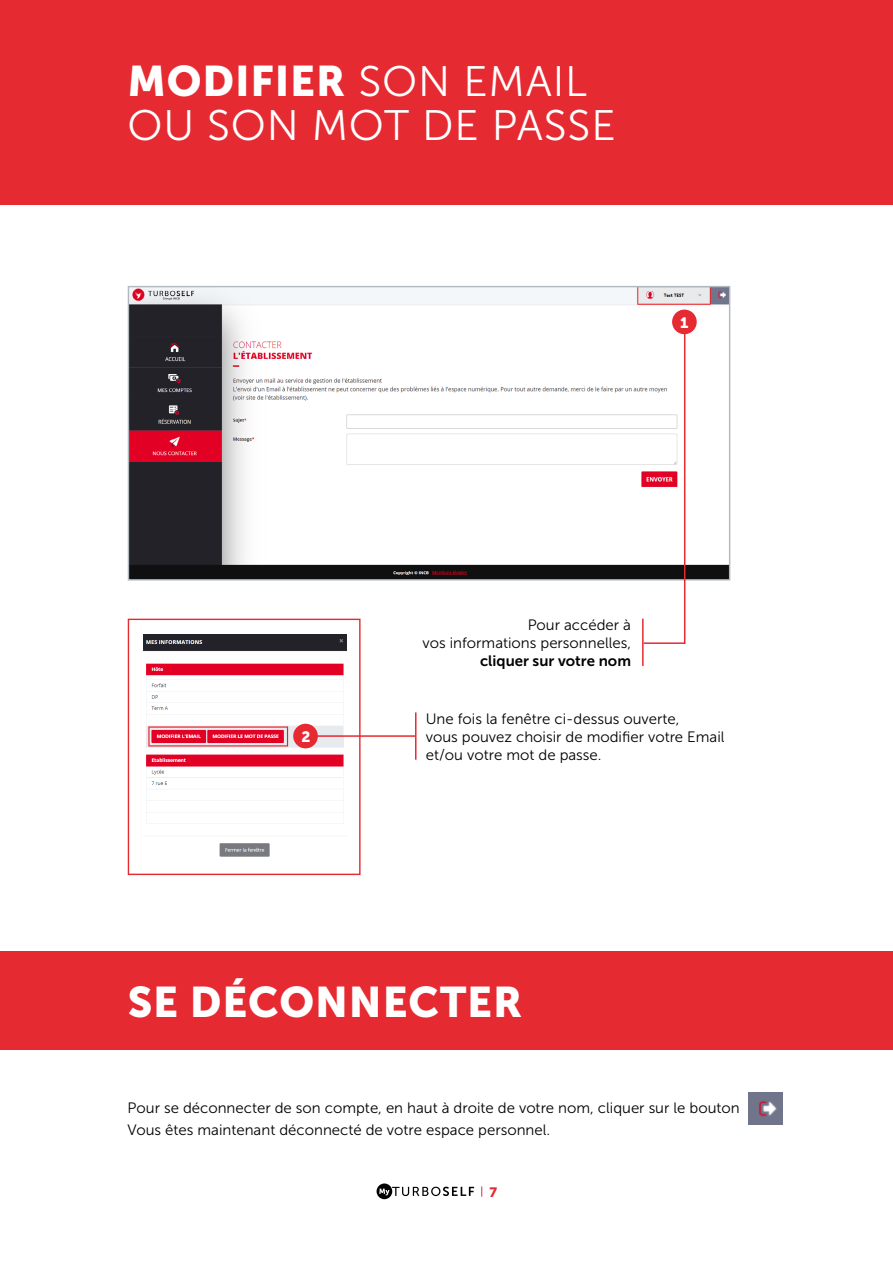
<style>
.page{position:relative;width:893px;height:1263px;background:#fff}
.page>*{position:absolute;margin:0;border:0;box-sizing:border-box;transform-origin:0 0}
.t1{font:42.6px "Museo Sans 900";letter-spacing:.02em;color:#fff}
.t2{font:42.6px "Museo Sans 300";letter-spacing:.02em;color:#fff}
.t3{font:15px/18px "Museo Sans 300";color:#000}
.t4{font:15px "Museo Sans 700";color:#000}
.t5{font:15px "Museo Sans 900";color:#fff}
.t6{font:13.5px "Museo Sans 900";color:#e62a32}
.s1{font-family:"Museo Sans 300"}
</style>
<div class="page">
<div style="left:377px;top:1183px;width:15px;height:16px;background:#000;border-radius:50%"></div>
<svg style="left:379px;top:1186px;width:95px;height:10px"></svg>
<div style="left:0;top:0;width:893px;height:204px;background:#e62a32"></div>
<div style="left:0;top:951px;width:893px;height:99px;background:#e62a32"></div>
<img style="left:130px;top:288px;width:598px;height:290px">
<img style="left:144px;top:635px;width:202px;height:222px">
<div style="left:128px;top:619px;width:233px;height:256px;border:1px solid #e62a32"></div>
<img style="left:748px;top:1093px;width:34px;height:32px">
<hr style="left:415px;top:712px;width:1px;height:48px;background:#e62a32">
<hr style="left:642px;top:619px;width:2px;height:47px;background:#e62a32">
<svg style="left:642px;top:320px;width:44px;height:325px"></svg>
<hr style="left:310px;top:735px;width:105px;height:2px;background:#e62a32">
<div style="left:293px;top:724px;width:25px;height:24px;background:#e62a32;border-radius:50%"></div>
<div style="left:672px;top:310px;width:25px;height:24px;background:#e62a32;border-radius:50%"></div>
<h1 class="t1" style="left:128px;top:57px;width:461px">MODIFIER <span class="s1">SON EMAIL</span></h1>
<h1 class="t2" style="left:128px;top:103px;width:490px">OU SON MOT DE PASSE</h1>
<p class="t5" style="left:680px;top:314px;width:10px">1</p>
<p class="t3" style="left:423px;top:616px;width:210px;text-align:right">Pour accéder à<br>vos informations personnelles,</p>
<p class="t4" style="left:480px;top:652px;width:152px">cliquer sur votre nom</p>
<p class="t5" style="left:301px;top:728px;width:11px">2</p>
<p class="t3" style="left:426px;top:710px;width:300px">Une fois la fenêtre ci-dessus ouverte,<br>vous pouvez choisir de modifier votre Email et/ou votre mot de passe.</p>
<h1 class="t1" style="left:128px;top:978px;width:396px">SE DÉCONNECTER</h1>
<p class="t3" style="left:128px;top:1097px;width:625px;line-height:22.2px">Pour se déconnecter de son compte, en haut à droite de votre nom, cliquer sur le bouton .<br>Vous êtes maintenant déconnecté de votre espace personnel.</p>
<p class="t6" style="left:489px;top:1184px;width:9px">7</p>
</div>
